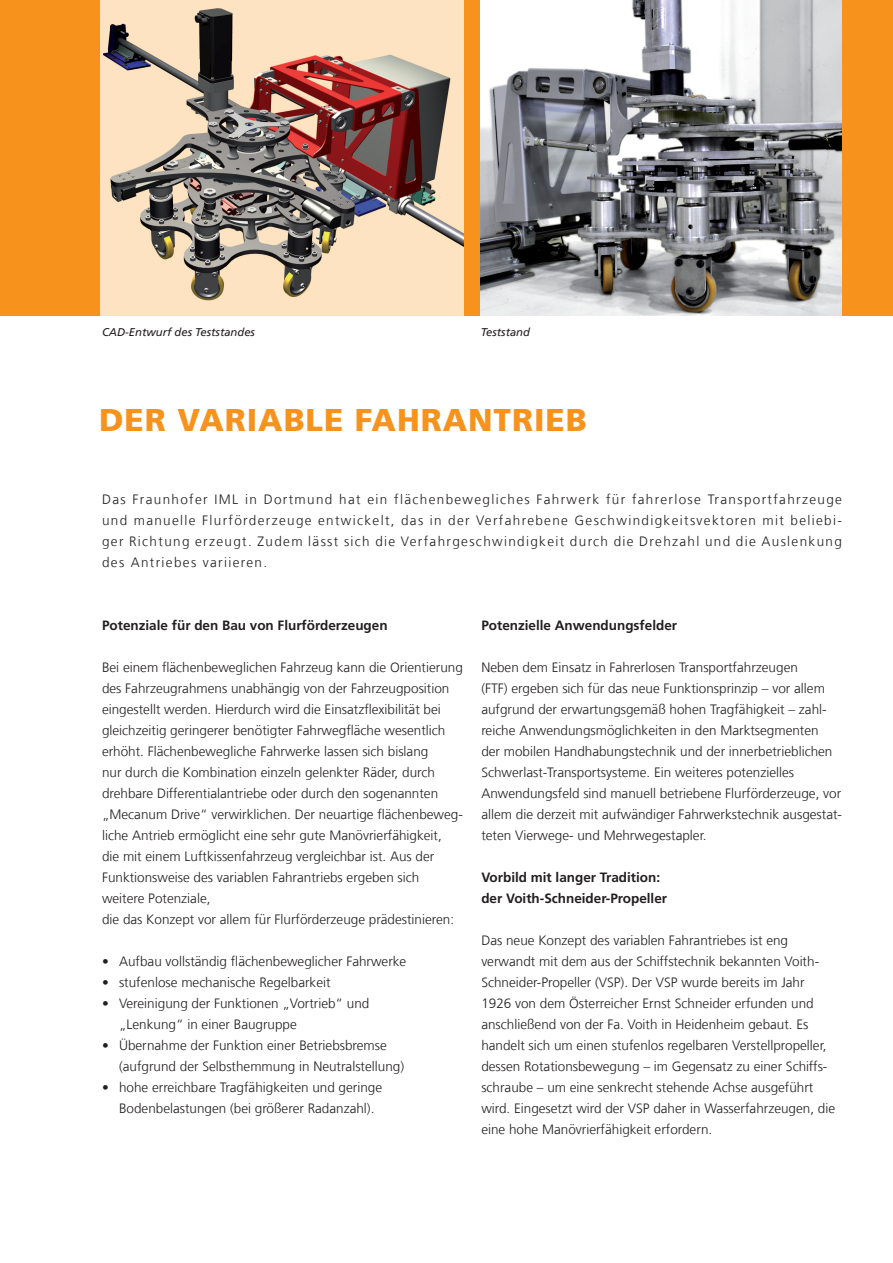
<style>
.page{position:relative;width:893px;height:1263px;background:#fff}
.page>*{position:absolute;margin:0;border:0;box-sizing:border-box;transform-origin:0 0}
.t1{font:900 31.5px "Frutiger LT Com";letter-spacing:.03em;color:#f7931d}
.t2{font:300 13.5px/21px "Frutiger LT Com";color:#231f20}
.t3{font:700 13.5px/21px "Frutiger LT Com";color:#231f20}
.t4{font:italic 11.25px "Frutiger LT Com";color:#231f20}
</style>
<div class="page">
<div style="left:0;top:0;width:893px;height:315px;background:#f7931d"></div>
<img style="left:100px;top:0;width:363px;height:315px">
<img style="left:481px;top:0;width:361px;height:315px">
<p class="t4" style="left:102px;top:326px;width:154px">CAD-Entwurf des Teststandes</p>
<p class="t4" style="left:481px;top:326px;width:51px">Teststand</p>
<h1 class="t1" style="left:99px;top:402px;width:489px">DER VARIABLE FAHRANTRIEB</h1>
<p class="t2" style="left:102px;top:489px;width:741px;text-align:justify">Das Fraunhofer IML in Dortmund hat ein flächenbewegliches Fahrwerk für fahrerlose Transportfahrzeuge und manuelle Flurförderzeuge entwickelt, das in der Verfahrebene Geschwindigkeitsvektoren mit beliebi&shy;ger Richtung erzeugt. Zudem lässt sich die Verfahrgeschwindigkeit durch die Drehzahl und die Auslenkung des Antriebes variieren.</p>
<p class="t3" style="left:102px;top:615px;width:287px">Potenziale für den Bau von Flurförderzeugen</p>
<p class="t2" style="left:102px;top:657px;width:362px">Bei einem flächenbeweglichen Fahrzeug kann die Orientierung des Fahrzeugrahmens unabhängig von der Fahrzeugposition eingestellt werden. Hierdurch wird die Einsatzflexibilität bei gleichzeitig geringerer benötigter Fahrwegfläche wesentlich erhöht. Flächenbewegliche Fahrwerke lassen sich bislang<br>nur durch die Kombination einzeln gelenkter Räder, durch drehbare Differentialantriebe oder durch den sogenannten „Mecanum Drive“ verwirklichen. Der neuartige flächenbeweg&shy;liche Antrieb ermöglicht eine sehr gute Manövrierfähigkeit,<br>die mit einem Luftkissenfahrzeug vergleichbar ist. Aus der Funktionsweise des variablen Fahrantriebs ergeben sich weitere Potenziale,<br>die das Konzept vor allem für Flurförderzeuge prädestinieren:</p>
<p class="t2" style="left:102px;top:951px;width:306px">• Aufbau vollständig flächenbeweglicher Fahrwerke</p>
<p class="t2" style="left:102px;top:972px;width:230px">• stufenlose mechanische Regelbarkeit</p>
<p class="t2" style="left:119px;top:993px;width:252px;text-indent:-17px">• Vereinigung der Funktionen „Vortrieb“ und „Lenkung“ in einer Baugruppe</p>
<p class="t2" style="left:119px;top:1035px;width:287px;text-indent:-17px">• Übernahme der Funktion einer Betriebsbremse (aufgrund der Selbsthemmung in Neutralstellung)</p>
<p class="t2" style="left:119px;top:1077px;width:265px;text-indent:-17px">• hohe erreichbare Tragfähigkeiten und geringe<br>Bodenbelastungen (bei größerer Radanzahl).</p>
<p class="t3" style="left:481px;top:615px;width:197px">Potenzielle Anwendungsfelder</p>
<p class="t2" style="left:481px;top:657px;width:362px">Neben dem Einsatz in Fahrerlosen Transportfahrzeugen<br>(FTF) ergeben sich für das neue Funktionsprinzip – vor allem aufgrund der erwartungsgemäß hohen Tragfähigkeit – zahl&shy;reiche Anwendungsmöglichkeiten in den Marktsegmenten<br>der mobilen Handhabungstechnik und der innerbetrieblichen Schwerlast-Transportsysteme. Ein weiteres potenzielles Anwendungsfeld sind manuell betriebene Flurförderzeuge, vor allem die derzeit mit aufwändiger Fahrwerkstechnik ausgestat&shy;teten Vierwege- und Mehrwegestapler.</p>
<p class="t3" style="left:481px;top:867px;width:187px">Vorbild mit langer Tradition: der Voith-Schneider-Propeller</p>
<p class="t2" style="left:481px;top:930px;width:355px">Das neue Konzept des variablen Fahrantriebes ist eng verwandt mit dem aus der Schiffstechnik bekannten Voith-Schneider-Propeller (VSP). Der VSP wurde bereits im Jahr 1926 von dem Österreicher Ernst Schneider erfunden und anschließend von der Fa. Voith in Heidenheim gebaut. Es handelt sich um einen stufenlos regelbaren Verstellpropeller, dessen Rotationsbewegung – im Gegensatz zu einer Schiffs&shy;schraube – um eine senkrecht stehende Achse ausgeführt wird. Eingesetzt wird der VSP daher in Wasserfahrzeugen, die eine hohe Manövrierfähigkeit erfordern.</p>
</div>
